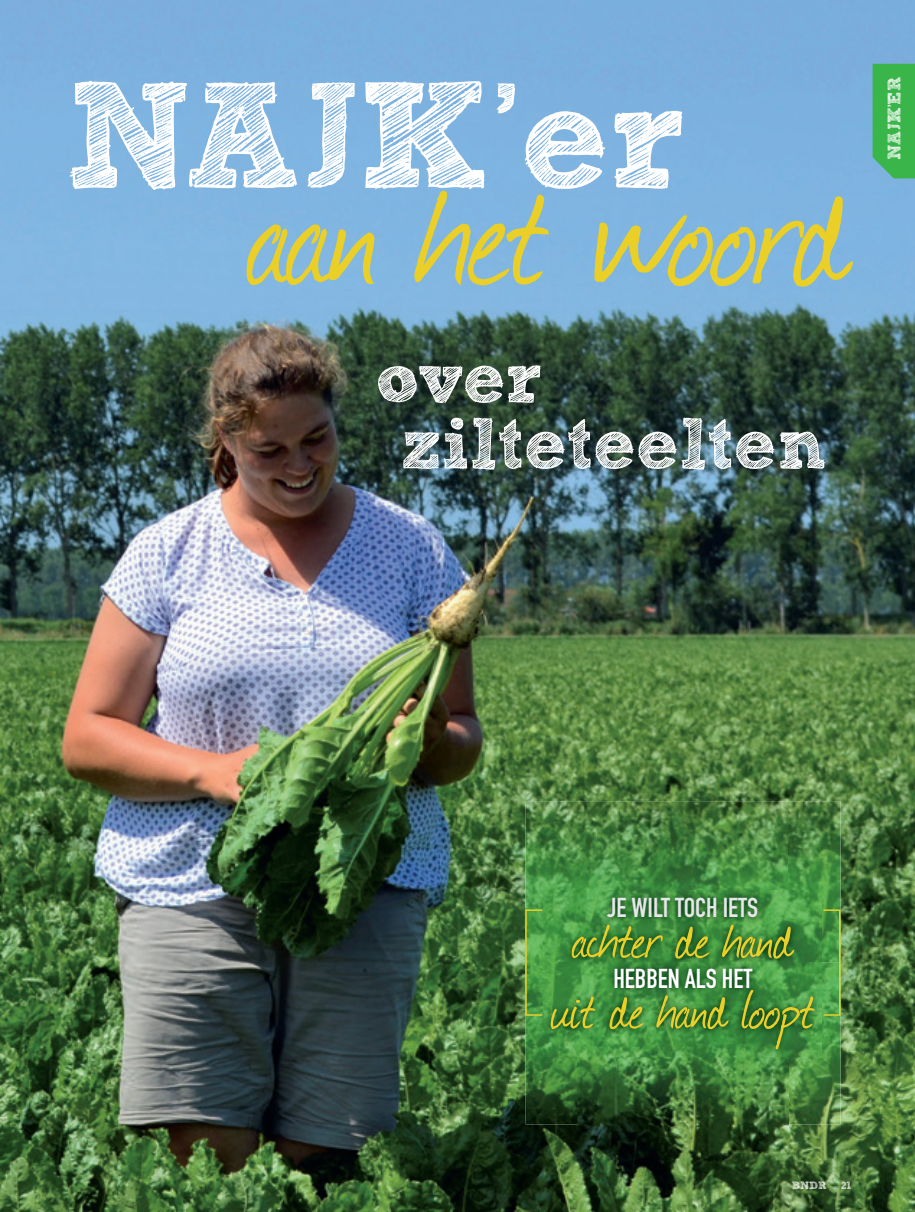
<style>
.page{position:relative;width:915px;height:1212px;background:#fff}
.page>*{position:absolute;margin:0;border:0;box-sizing:border-box;transform-origin:0 0}
.t1{font:178.05px "Journal";letter-spacing:-.015em;color:#e9cf28}
.t2{font:700 150px "Sketch Block";color:#fff}
.t3{font:700 72px/66px "Sketch Block";color:#fff}
.t4{font:63px "Journal";letter-spacing:-.01em;color:#e9cf28}
.t5{font:27px "DIN Engschrift Std";color:#e6e7e9}
.t6{font:27px "DIN Engschrift Std";color:#fff}
.t7{font:700 18px "Sketch Block";letter-spacing:.02em;color:#fff}
.t8{font:700 10.5px "Sketch Block";color:#fff}
</style>
<div class="page">
<img style="left:0;top:0;width:914px;height:1212px">
<img style="left:525px;top:801px;width:262px;height:108px">
<img style="left:787px;top:801px;width:53px;height:323px">
<img style="left:528px;top:912px;width:12px;height:51px">
<svg style="left:872px;top:64px;width:42px;height:114px;background:#3db452"></svg>
<img style="left:525px;top:964px;width:52px;height:160px">
<img style="left:577px;top:1056px;width:211px;height:68px">
<img style="left:528px;top:963px;width:309px;height:1px">
<img style="left:543px;top:891px;width:277px;height:165px">
<img style="left:543px;top:963px;width:277px;height:1px">
<div style="left:525px;top:909px;width:18px;height:107px;border:2px solid #e9cf28"></div>
<div style="left:822px;top:909px;width:18px;height:107px;border:2px solid #e9cf28"></div>
<h2 class="t2" style="left:64px;top:43px;width:624px">NAJK’er</h2>
<p class="t7" style="left:882px;top:160px;width:84px;rotate:-90deg">NAJK'ER</p>
<h1 class="t1" style="left:251px;top:132px;width:598px">aan het woord</h1>
<p class="t3" style="left:400px;top:344px;width:428px;text-indent:-25px">over zilteteelten</p>
<p class="t5" style="left:607px;top:892px;width:152px">JE WILT TOCH IETS</p>
<p class="t4" style="left:573px;top:904px;width:220px">achter de hand</p>
<p class="t6" style="left:613px;top:963px;width:140px">HEBBEN ALS HET</p>
<p class="t4" style="left:551px;top:974px;width:264px">uit de hand loopt</p>
<p class="t8" style="left:792px;top:1179px;width:36px">BNDR</p>
<p class="t8" style="left:840px;top:1179px;width:12px">21</p>
</div>
